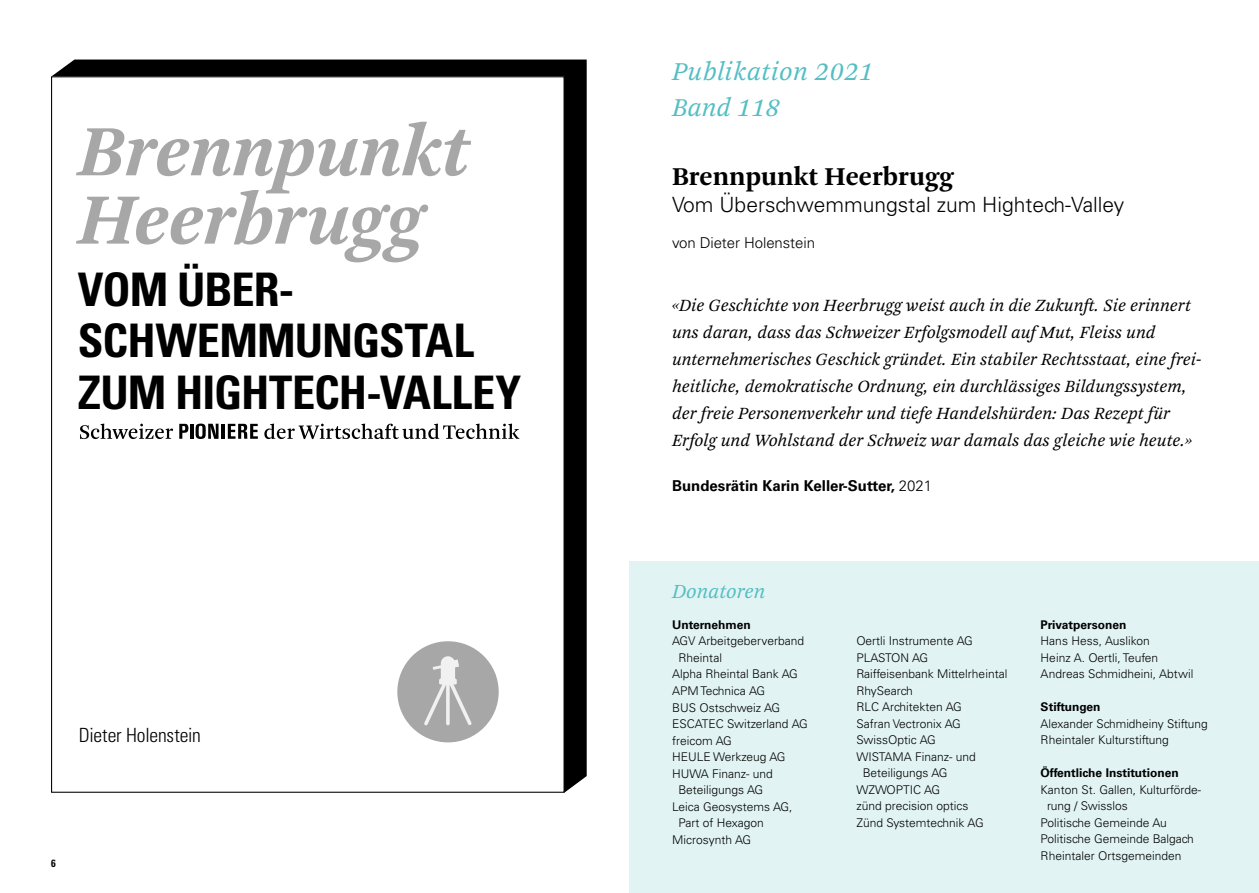
<style>
.page{position:relative;width:1259px;height:893px;background:#fff}
.page>*{position:absolute;margin:0;border:0;box-sizing:border-box;transform-origin:0 0}
.t1{font:italic 700 75.6px/68.4px "Arnhem Pro";letter-spacing:-.01em;color:#a7a7a7}
.t2{font:700 condensed 46.2px/51.4px "Univers LT Std";letter-spacing:-.02em;color:#000}
.t3{font:italic 27px/36px "Arnhem Pro Blond";letter-spacing:.02em;color:#54bec3}
.t4{font:700 27px "Arnhem Pro";color:#000}
.t5{font:300 21px "Univers LT Std";color:#000}
.t6{font:italic 21px "Arnhem Pro Blond";color:#54bec3}
.t7{font:300 condensed 19.65px "Univers LT Std";letter-spacing:-.01em;color:#000}
.t8{font:italic 18px/27px "Arnhem Pro Blond";color:#000}
.t9{font:700 15px "Univers LT Std";color:#000}
.t10{font:300 15px "Univers LT Std";letter-spacing:-.005em;color:#000}
.t11{font:300 12px/16.5px "Univers LT Std";color:#000}
.t12{font:700 12px "Univers LT Std";color:#000}
.t13{font:300 12px "Univers LT Std";letter-spacing:-.02em;color:#000}
.t14{font:700 condensed 10.5px "Univers LT Std";color:#000}
.s1{font-weight:300}
</style>
<div class="page">
<div style="left:629px;top:561px;width:630px;height:332px;background:#e2f3f3"></div>
<svg style="left:52px;top:60px;width:535px;height:733px"></svg>
<svg style="left:80px;top:424px;width:93px;height:15px"></svg>
<svg style="left:179px;top:424px;width:9px;height:15px"></svg>
<hr style="left:190px;top:424px;width:3px;height:15px;background:#000">
<svg style="left:196px;top:424px;width:22px;height:15px"></svg>
<hr style="left:222px;top:424px;width:3px;height:15px;background:#000">
<svg style="left:228px;top:424px;width:30px;height:15px"></svg>
<svg style="left:264px;top:424px;width:255px;height:15px"></svg>
<div style="left:397px;top:641px;width:102px;height:101px;background:#a7a7a7;border-radius:50%"></div>
<svg style="left:424px;top:656px;width:48px;height:70px"></svg>
<h1 class="t1" style="left:78px;top:118px;width:393px">Brennpunkt<br>Heerbrugg</h1>
<h2 class="t2" style="left:78px;top:263px;width:445px">VOM ÜBER-<br>SCHWEMMUNGSTAL<br>ZUM HIGHTECH-VALLEY</h2>
<h3 class="t7" style="left:79px;top:723px;width:124px">Dieter Holenstein</h3>
<p class="t14" style="left:51px;top:856px;width:6px">6</p>
<h3 class="t3" style="left:672px;top:54px;width:203px">Publikation 2021<br>Band 118</h3>
<h3 class="t4" style="left:672px;top:159px;width:283px">Brennpunkt Heerbrugg</h3>
<h3 class="t5" style="left:672px;top:192px;width:454px">Vom Überschwemmungstal zum Hightech-Valley</h3>
<p class="t10" style="left:672px;top:233px;width:144px">von Dieter Holenstein</p>
<p class="t8" style="left:672px;top:292px;width:530px">«Die Geschichte von Heerbrugg weist auch in die Zukunft. Sie erinnert uns daran, dass das Schweizer Erfolgsmodell auf Mut, Fleiss und unternehmerisches Geschick gründet. Ein stabiler Rechtsstaat, eine frei&shy;heitliche, demokratische Ordnung, ein durchlässiges Bildungssystem, der freie Personenverkehr und tiefe Handelshürden: Das Rezept für Erfolg und Wohlstand der Schweiz war damals das gleiche wie heute.»</p>
<p class="t9" style="left:672px;top:477px;width:261px">Bundesrätin Karin Keller-Sutter, <span class="s1">2021</span></p>
<h3 class="t6" style="left:672px;top:578px;width:95px">Donatoren</h3>
<p class="t12" style="left:672px;top:618px;width:80px">Unternehmen</p>
<p class="t11" style="left:672px;top:633px;width:133px">AGV Arbeitgeberverband</p>
<p class="t11" style="left:678px;top:649px;width:45px">Rheintal</p>
<p class="t11" style="left:672px;top:666px;width:127px">Alpha Rheintal Bank AG</p>
<p class="t11" style="left:672px;top:682px;width:94px">APM Technica AG</p>
<p class="t11" style="left:672px;top:699px;width:110px">BUS Ostschweiz AG</p>
<p class="t11" style="left:672px;top:715px;width:137px">ESCATEC Switzerland AG</p>
<p class="t11" style="left:672px;top:732px;width:61px">freicom AG</p>
<p class="t11" style="left:672px;top:748px;width:115px">HEULE Werkzeug AG</p>
<p class="t11" style="left:672px;top:765px;width:102px">HUWA Finanz- und</p>
<p class="t11" style="left:678px;top:781px;width:86px">Beteiligungs AG</p>
<p class="t11" style="left:672px;top:798px;width:122px">Leica Geosystems AG,</p>
<p class="t11" style="left:678px;top:814px;width:87px">Part of Hexagon</p>
<p class="t11" style="left:672px;top:831px;width:81px">Microsynth AG</p>
<p class="t11" style="left:856px;top:633px;width:118px">Oertli Instrumente AG</p>
<p class="t13" style="left:856px;top:650px;width:73px">PLASTON AG</p>
<p class="t11" style="left:856px;top:666px;width:153px">Raiffeisenbank Mittelrheintal</p>
<p class="t11" style="left:856px;top:682px;width:58px">RhySearch</p>
<p class="t11" style="left:856px;top:699px;width:107px">RLC Architekten AG</p>
<p class="t11" style="left:856px;top:715px;width:106px">Safran Vectronix AG</p>
<p class="t11" style="left:856px;top:732px;width:81px">SwissOptic AG</p>
<p class="t11" style="left:856px;top:748px;width:121px">WISTAMA Finanz- und</p>
<p class="t11" style="left:862px;top:765px;width:86px">Beteiligungs AG</p>
<p class="t11" style="left:856px;top:781px;width:85px">WZWOPTIC AG</p>
<p class="t11" style="left:856px;top:798px;width:114px">zünd precision optics</p>
<p class="t11" style="left:856px;top:814px;width:129px">Zünd Systemtechnik AG</p>
<p class="t12" style="left:1040px;top:617px;width:87px">Privatpersonen</p>
<p class="t11" style="left:1040px;top:633px;width:154px">Hans Hess, Auslikon<br>Heinz A. Oertli, Teufen<br>Andreas Schmidheini, Abtwil</p>
<p class="t12" style="left:1040px;top:700px;width:61px">Stiftungen</p>
<p class="t11" style="left:1040px;top:715px;width:169px">Alexander Schmidheiny Stiftung<br>Rheintaler Kulturstiftung</p>
<p class="t12" style="left:1040px;top:766px;width:140px">Öffentliche Institutionen</p>
<p class="t11" style="left:1040px;top:781px;width:162px">Kanton St. Gallen, Kulturförde-</p>
<p class="t11" style="left:1047px;top:798px;width:82px">rung / Swisslos</p>
<p class="t11" style="left:1040px;top:814px;width:128px">Politische Gemeinde Au</p>
<p class="t11" style="left:1040px;top:831px;width:155px">Politische Gemeinde Balgach</p>
<p class="t11" style="left:1040px;top:847px;width:142px">Rheintaler Ortsgemeinden</p>
</div>
